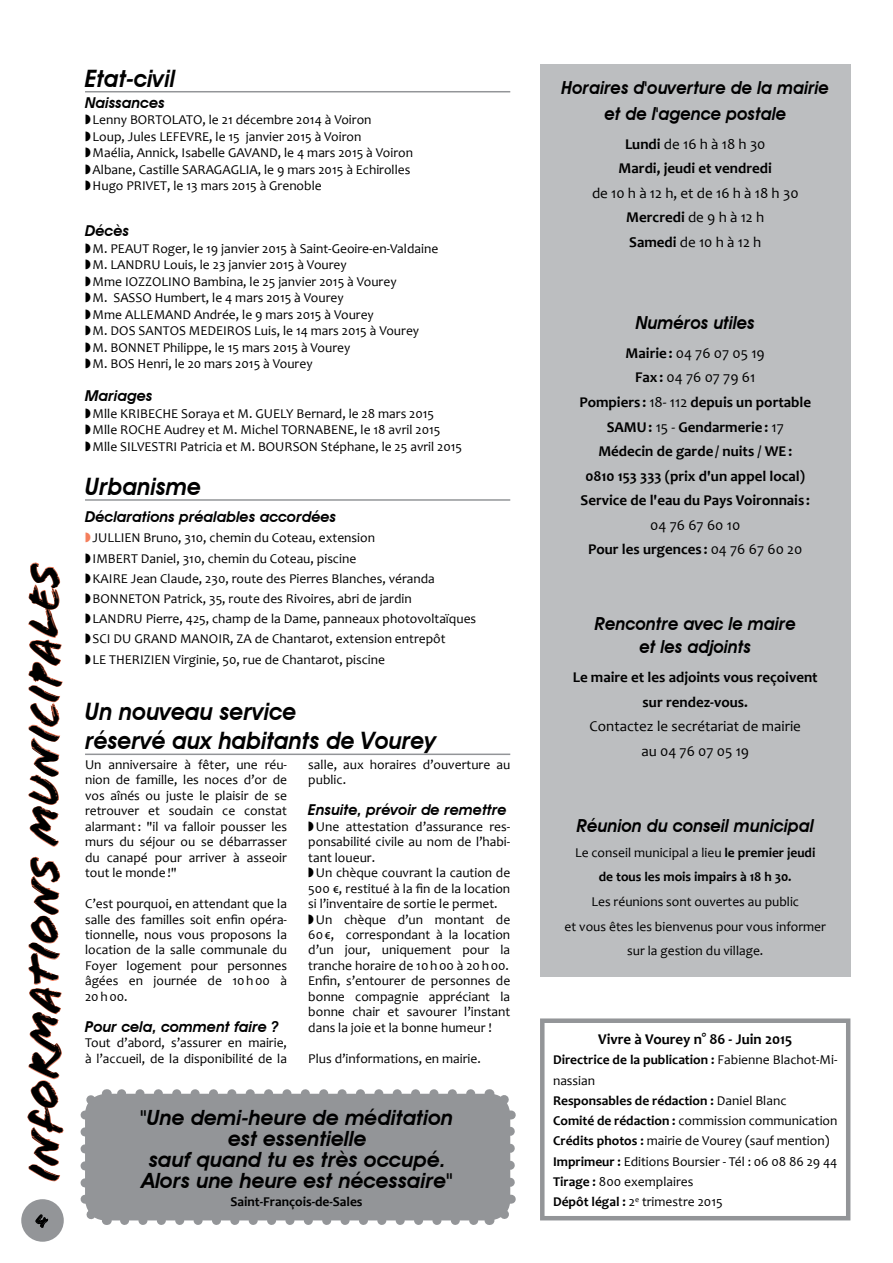
<style>
.page{position:relative;width:893px;height:1263px;background:#fff}
.page>*{position:absolute;margin:0;border:0;box-sizing:border-box;transform-origin:0 0}
.t1{font:45px "Flood Std";color:#000}
.t2{font:italic 600 24px/29px "Avant Garde IT Cby BT";color:#000;scale:.95 1}
.t3{font:italic 600 21px/21px "Avant Garde IT Cby BT";color:#000;text-align:center}
.t4{font:italic 600 18px/26.1px "Avant Garde IT Cby BT";color:#000;text-align:center;scale:.95 1}
.t5{font:18px "Flood Std";color:#000}
.t6{font:700 15px/24.6px "Candara";color:#000;text-align:center}
.t7{font:15px/24.6px "Candara";color:#000;text-align:center}
.t8{font:italic 600 15px "Avant Garde IT Cby BT";color:#000}
.t9{font:13.5px/15.5px "Candara";color:#000}
.t10{font:700 13.5px/24.6px "Candara";color:#000;text-align:center}
.s1{color:#f47e5c}
.s2{font-weight:400}
.s3{font-weight:700}
</style>
<div class="page">
<svg style="left:27px;top:856px;width:37px;height:325px"></svg>
<svg style="left:28px;top:562px;width:35px;height:285px"></svg>
<div style="left:21px;top:1199px;width:43px;height:43px;background:#939598;border-radius:50%"></div>
<svg style="left:35px;top:1214px;width:13px;height:14px"></svg>
<div style="left:540px;top:64px;width:310px;height:912px;background:#bcbec0"></div>
<div style="left:540px;top:1018px;width:310px;height:202px;border:4px solid #939598"></div>
<hr style="left:85px;top:499px;width:425px;height:2px;background:#939598">
<hr style="left:85px;top:91px;width:425px;height:1px;background:#939598">
<hr style="left:85px;top:753px;width:425px;height:2px;background:#939598">
<div style="left:85px;top:1094px;width:425px;height:126px;background:#939598;border-radius:21px"></div>
<svg style="left:125px;top:1220px;width:355px;height:5px"></svg>
<svg style="left:115px;top:1089px;width:356px;height:5px"></svg>
<svg style="left:80px;top:1132px;width:30px;height:93px"></svg>
<svg style="left:489px;top:1195px;width:27px;height:30px"></svg>
<svg style="left:486px;top:1089px;width:30px;height:93px"></svg>
<svg style="left:80px;top:1089px;width:27px;height:30px"></svg>
<h1 class="t1" style="left:18px;top:1182px;width:622px;rotate:-90deg">Informations municipales</h1>
<h3 class="t5" style="left:35px;top:1211px;width:14px">4</h3>
<h2 class="t2" style="left:85px;top:64px;width:96px">Etat-civil</h2>
<p class="t8" style="left:85px;top:94px;width:81px">Naissances</p>
<p class="t9" style="left:85px;top:112px;width:329px;line-height:16.5px">◗Lenny BORTOLATO, le 21 décembre 2014 à Voiron ◗Loup, Jules LEFEVRE, le 15 janvier 2015 à Voiron ◗Maélia, Annick, Isabelle GAVAND, le 4 mars 2015 à Voiron ◗Albane, Castille SARAGAGLIA, le 9 mars 2015 à Echirolles ◗Hugo PRIVET, le 13 mars 2015 à Grenoble</p>
<p class="t8" style="left:85px;top:222px;width:45px">Décès</p>
<p class="t9" style="left:85px;top:240px;width:355px;line-height:16.5px">◗M. PEAUT Roger, le 19 janvier 2015 à Saint-Geoire-en-Valdaine ◗M. LANDRU Louis, le 23 janvier 2015 à Vourey<br>◗Mme IOZZOLINO Bambina, le 25 janvier 2015 à Vourey<br>◗M. SASSO Humbert, le 4 mars 2015 à Vourey<br>◗Mme ALLEMAND Andrée, le 9 mars 2015 à Vourey<br>◗M. DOS SANTOS MEDEIROS Luis, le 14 mars 2015 à Vourey ◗M. BONNET Philippe, le 15 mars 2015 à Vourey<br>◗M. BOS Henri, le 20 mars 2015 à Vourey</p>
<p class="t8" style="left:85px;top:387px;width:69px">Mariages</p>
<p class="t9" style="left:85px;top:405px;width:379px;line-height:16.5px">◗Mlle KRIBECHE Soraya et M. GUELY Bernard, le 28 mars 2015 ◗Mlle ROCHE Audrey et M. Michel TORNABENE, le 18 avril 2015 ◗Mlle SILVESTRI Patricia et M. BOURSON Stéphane, le 25 avril 2015</p>
<h2 class="t2" style="left:85px;top:472px;width:123px">Urbanisme</h2>
<p class="t8" style="left:85px;top:508px;width:253px">Déclarations préalables accordées</p>
<p class="t9" style="left:85px;top:527px;width:393px;line-height:20.2px"><span class="s1">◗</span> JULLIEN Bruno, 310, chemin du Coteau, extension<br>◗IMBERT Daniel, 310, chemin du Coteau, piscine<br>◗KAIRE Jean Claude, 230, route des Pierres Blanches, véranda ◗BONNETON Patrick, 35, route des Rivoires, abri de jardin<br>◗LANDRU Pierre, 425, champ de la Dame, panneaux photovoltaïques ◗SCI DU GRAND MANOIR, ZA de Chantarot, extension entrepôt<br>◗LE THERIZIEN Virginie, 50, rue de Chantarot, piscine</p>
<h2 class="t2" style="left:85px;top:697px;width:371px">Un nouveau service<br>réservé aux habitants de Vourey</h2>
<p class="t9" style="left:85px;top:757px;width:203px;text-align:justify">Un anniversaire à fêter, une réu&shy;nion de famille, les noces d’or de vos aînés ou juste le plaisir de se retrouver et soudain ce constat alarmant: "il va falloir pousser les murs du séjour ou se débarrasser du canapé pour arriver à asseoir tout le monde!"</p>
<p class="t9" style="left:85px;top:896px;width:203px;text-align:justify">C’est pourquoi, en attendant que la salle des familles soit enfin opéra&shy;tionnelle, nous vous proposons la location de la salle communale du Foyer logement pour personnes âgées en journée de 10h00 à 20h00.</p>
<p class="t8" style="left:85px;top:1017px;width:195px">Pour cela, comment faire ?</p>
<p class="t9" style="left:85px;top:1035px;width:203px">Tout d’abord, s’assurer en mairie, à l’accueil, de la disponibilité de la</p>
<p class="t9" style="left:308px;top:757px;width:203px">salle, aux horaires d’ouverture au public.</p>
<p class="t8" style="left:308px;top:801px;width:200px">Ensuite, prévoir de remettre</p>
<p class="t9" style="left:308px;top:818px;width:203px">◗Une attestation d’assurance res&shy;ponsabilité civile au nom de l’habi&shy;tant loueur.<br>◗Un chèque couvrant la caution de<br>500 €, restitué à la fin de la location si l’inventaire de sortie le permet. ◗Un chèque d’un montant de<br>60€, correspondant à la location d’un jour, uniquement pour la tranche horaire de 10h00 à 20h00.<br>Enfin, s’entourer de personnes de bonne compagnie appréciant la bonne chair et savourer l’instant dans la joie et la bonne humeur !</p>
<p class="t9" style="left:308px;top:1050px;width:174px">Plus d’informations, en mairie.</p>
<h3 class="t3" style="left:140px;top:1107px;width:314px">"Une demi-heure de méditation est essentielle<br>sauf quand tu es très occupé.<br>Alors une heure est nécessaire"</h3>
<p class="t10" style="left:230px;top:1189px;width:134px">Saint-François-de-Sales</p>
<h3 class="t4" style="left:561px;top:74px;width:283px">Horaires d'ouverture de la mairie et de l'agence postale</h3>
<p class="t6" style="left:619px;top:131px;width:155px">Lundi <span class="s2">de 16 h à 18 h 30<br></span>Mardi, jeudi et vendredi</p>
<p class="t7" style="left:592px;top:180px;width:208px">de 10 h à 12 h, et de 16 h à 18 h 30<br><span class="s3">Mercredi</span> de 9 h à 12 h<br><span class="s3">Samedi</span> de 10 h à 12 h</p>
<h3 class="t4" style="left:636px;top:309px;width:127px">Numéros utiles</h3>
<p class="t6" style="left:579px;top:340px;width:233px">Mairie: <span class="s2">04 76 07 05 19<br></span>Fax: <span class="s2">04 76 07 79 61<br></span>Pompiers : <span class="s2">18- 112</span> depuis un portable<br>SAMU: <span class="s2">15 -</span> Gendarmerie: <span class="s2">17<br></span>Médecin de garde/ nuits / WE:<br>0810 153 333 (prix d'un appel local)<br>Service de l'eau du Pays Voironnais :</p>
<p class="t7" style="left:588px;top:512px;width:216px">04 76 67 60 10<br><span class="s3">Pour les urgences :</span> 04 76 67 60 20</p>
<h3 class="t4" style="left:595px;top:612px;width:213px;line-height:23.1px">Rencontre avec le maire et les adjoints</h3>
<p class="t6" style="left:573px;top:665px;width:247px">Le maire et les adjoints vous reçoivent sur rendez-vous.</p>
<p class="t7" style="left:590px;top:714px;width:213px">Contactez le secrétariat de mairie au 04 76 07 05 19</p>
<h3 class="t4" style="left:577px;top:813px;width:251px">Réunion du conseil municipal</h3>
<p class="t10" style="left:575px;top:840px;width:242px"><span class="s2">Le conseil municipal a lieu</span> le premier jeudi de tous les mois impairs à 18 h 30.</p>
<p class="t9" style="left:564px;top:889px;width:263px;line-height:24.6px;text-align:center">Les réunions sont ouvertes au public<br>et vous êtes les bienvenus pour vous informer sur la gestion du village.</p>
<p class="t6" style="left:598px;top:1027px;width:196px">Vivre à Vourey n° 86 - Juin 2015</p>
<p class="t9" style="left:553px;top:1050px;width:286px;line-height:20.2px"><span class="s3">Directrice de la publication :</span> Fabienne Blachot-Mi&shy;nassian<br><span class="s3">Responsables de rédaction :</span> Daniel Blanc<br><span class="s3">Comité de rédaction :</span> commission communication <span class="s3">Crédits photos :</span> mairie de Vourey (sauf mention)<br><span class="s3">Imprimeur :</span> Editions Boursier - Tél : 06 08 86 29 44<br><span class="s3">Tirage :</span> 800 exemplaires<br><span class="s3">Dépôt légal :</span> 2<sup>e</sup> trimestre 2015</p>
</div>
